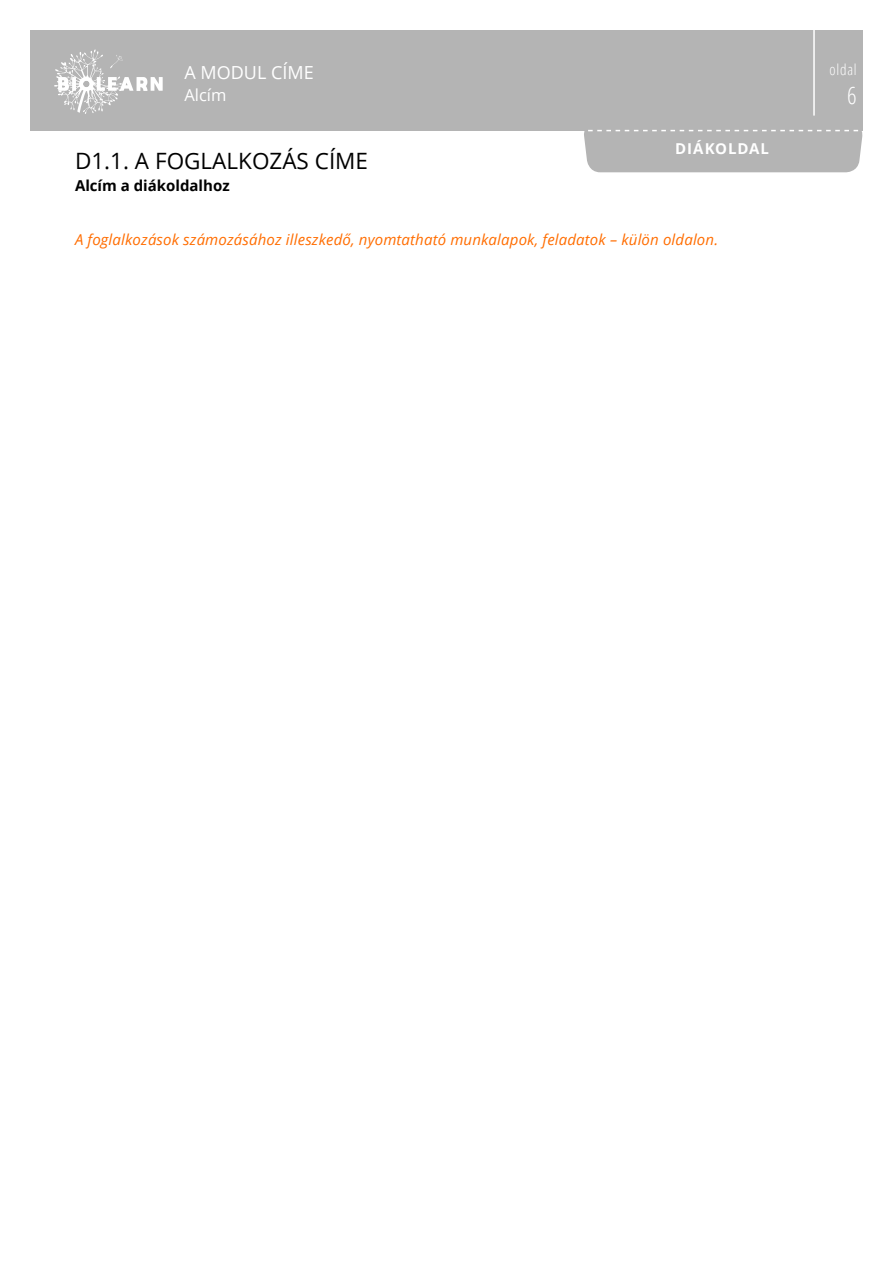
<style>
.page{position:relative;width:893px;height:1263px;background:#fff}
.page>*{position:absolute;margin:0;border:0;box-sizing:border-box;transform-origin:0 0}
.t1{font:300 condensed 24px "Open Sans";color:#fff}
.t2{font:22.5px "Open Sans";color:#000}
.t3{font:18px "Open Sans";color:#fff}
.t4{font:16.5px "Open Sans";color:#fff}
.t5{font:italic 15px "Open Sans";letter-spacing:.01em;color:#ff6d00}
.t6{font:700 15px "Open Sans";color:#000}
.t7{font:700 15px "Open Sans";letter-spacing:.06em;color:#fff}
.t8{font:300 condensed 15px "Open Sans";letter-spacing:.05em;color:#fff}
</style>
<div class="page">
<div style="left:30px;top:30px;width:833px;height:100px;background:#b4b4b4"></div>
<svg style="left:54px;top:49px;width:109px;height:65px"></svg>
<hr style="left:813px;top:30px;width:2px;height:86px;background:#fff">
<div style="left:583px;top:129px;width:280px;height:43px;background:#b4b4b4"></div>
<p class="t3" style="left:184px;top:60px;width:131px">A MODUL CÍME</p>
<p class="t4" style="left:184px;top:84px;width:43px">Alcím</p>
<h2 class="t2" style="left:75px;top:145px;width:295px">D1.1. A FOGLALKOZÁS CÍME</h2>
<p class="t6" style="left:75px;top:175px;width:156px">Alcím a diákoldalhoz</p>
<p class="t7" style="left:675px;top:138px;width:95px">DIÁKOLDAL</p>
<p class="t5" style="left:75px;top:229px;width:645px">A foglalkozások számozásához illeszkedő, nyomtatható munkalapok, feladatok – külön oldalon.</p>
<p class="t8" style="left:829px;top:59px;width:29px">oldal</p>
<h1 class="t1" style="left:847px;top:79px;width:11px">6</h1>
</div>
